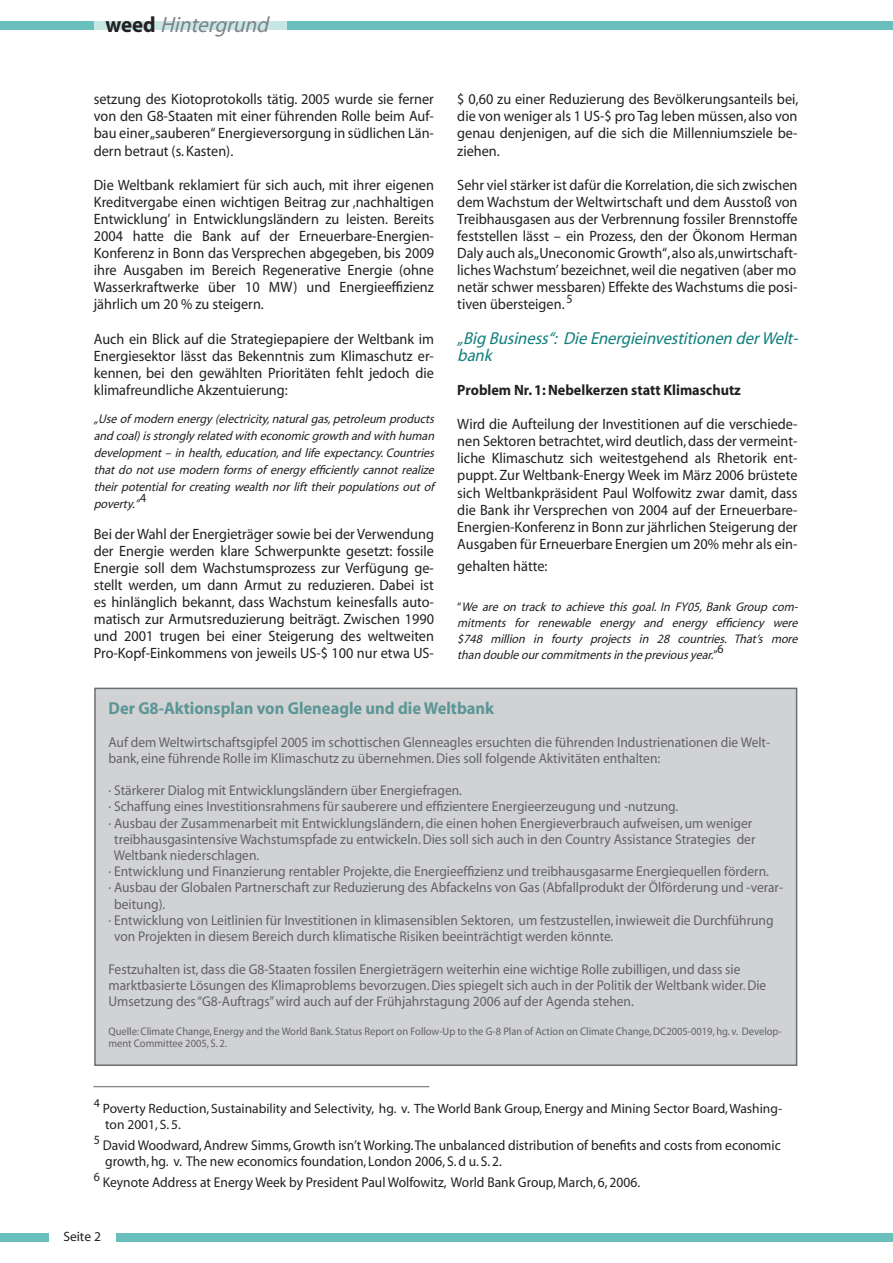
<style>
.page{position:relative;width:893px;height:1263px;background:#fff}
.page>*{position:absolute;margin:0;border:0;box-sizing:border-box;transform-origin:0 0}
.t1{font:italic 22.05px "Myriad";color:#808285;scale:.95 1}
.t2{font:italic 17.4px/17.1px "Myriad";color:#0e7e7c;scale:.95 1}
.t3{font:700 17.4px "Myriad";color:#5c9696;scale:.95 1}
.t4{font:15px/17.1px "Myriad";color:#231f20;text-align:justify;scale:.95 1}
.t5{font:700 15px "Myriad";color:#231f20;scale:.95 1}
.t6{font:14.1px/16.2px "Myriad";color:#636366;scale:.95 1}
.t7{font:14.1px/16.2px "Myriad";color:#231f20;scale:.95 1}
.t8{font:13.5px/16.2px "Myriad";color:#231f20}
.t9{font:italic 12.6px/17.1px "Myriad";letter-spacing:-.01em;color:#231f20;text-align:justify;scale:.95 1}
.t10{font:12.6px "Myriad";color:#231f20;scale:.95 1}
.t11{font:11.1px/12.6px "Myriad";color:#636366;scale:.95 1}
.s1{font-weight:700;font-style:normal;color:#231f20}
.s2{font-style:normal}
</style>
<div class="page">
<div style="left:0;top:1233px;width:893px;height:9px;background:#69bfbb"></div>
<div style="left:49px;top:1221px;width:67px;height:33px;background:#fff"></div>
<div style="left:95px;top:688px;width:702px;height:377px;background:#d1d2d4"></div>
<div style="left:94px;top:688px;width:703px;height:378px;border:2px solid #6c6d70"></div>
<hr style="left:93px;top:1086px;width:336px;height:1px;background:#231f20">
<div style="left:0;top:22px;width:893px;height:8px;background:#69bfbb"></div>
<div style="left:94px;top:21px;width:192px;height:9px;background:#c7e7e5"></div>
<h1 class="t1" style="left:105px;top:14px;width:179px"><span class="s1">w e e d</span> Hintergrund</h1>
<p class="t4" style="left:94px;top:91px;width:360px">setzung des Kiotoprotokolls tätig. 2005 wurde sie ferner von den G8-Staaten mit einer führenden Rolle beim Auf&shy;bau einer „sauberen“ Energieversorgung in südlichen Län&shy;dern betraut (s. Kasten).</p>
<p class="t4" style="left:94px;top:177px;width:360px">Die Weltbank reklamiert für sich auch, mit ihrer eigenen Kreditvergabe einen wichtigen Beitrag zur ‚nachhaltigen Entwicklung’ in Entwicklungsländern zu leisten. Bereits 2004 hatte die Bank auf der Erneuerbare-Energien-Konferenz in Bonn das Versprechen abgegeben, bis 2009 ihre Ausgaben im Bereich Regenerative Energie (ohne Wasserkraftwerke über 10 MW) und Energieeffizienz jährlich um 20 % zu steigern.</p>
<p class="t4" style="left:94px;top:331px;width:360px">Auch ein Blick auf die Strategiepapiere der Weltbank im Energiesektor lässt das Bekenntnis zum Klimaschutz er&shy;kennen, bei den gewählten Prioritäten fehlt jedoch die klimafreundliche Akzentuierung:</p>
<p class="t9" style="left:94px;top:410px;width:363px;text-align:left">„Use of modern energy(electricity,naturalgas,petroleum products and coal)isstronglyrelated with economicgrowth and with human development– in health,education,and life expectancy.Countries that do not use modern forms of energy efficiently cannot realize their potential for creating wealth nor lift their populations out of poverty.”</p>
<p class="t10" style="left:140px;top:492px;width:8px">4</p>
<p class="t4" style="left:94px;top:526px;width:360px">Bei der Wahl der Energieträger sowie bei der Verwendung der Energie werden klare Schwerpunkte gesetzt: fossile Energie soll dem Wachstumsprozess zur Verfügung ge&shy;stellt werden, um dann Armut zu reduzieren. Dabei ist es hinlänglich bekannt, dass Wachstum keinesfalls auto&shy;matisch zur Armutsreduzierung beiträgt. Zwischen 1990 und 2001 trugen bei einer Steigerung des weltweiten Pro-Kopf-Einkommens von jeweils US-$ 100 nur etwa US-</p>
<p class="t4" style="left:457px;top:91px;width:361px">$ 0,60 zu einer Reduzierung des Bevölkerungsanteils bei, die von weniger als 1 US-$ pro Tag leben müssen, also von genau denjenigen, auf die sich die Millenniumsziele be&shy;ziehen.</p>
<p class="t4" style="left:457px;top:177px;width:360px">Sehr viel stärker ist dafür die Korrelation, die sich zwischen dem Wachstum der Weltwirtschaft und dem Ausstoß von Treibhausgasen aus der Verbrennung fossiler Brennstoffe feststellen lässt – ein Prozess, den der Ökonom Herman Daly auch als „Uneconomic Growth“, also als ‚unwirtschaft&shy;liches Wachstum’ bezeichnet, weil die negativen (aber mo netär schwer messbaren) Effekte des Wachstums die posi&shy;tiven übersteigen. <sup>5</sup></p>
<p class="t2" style="left:457px;top:330px;width:364px">„Big Business“: Die Energieinvestitionen derWelt&shy;bank</p>
<p class="t5" style="left:457px;top:382px;width:300px">Problem Nr. 1: Nebelkerzen statt Klimaschutz</p>
<p class="t4" style="left:457px;top:416px;width:360px">Wird die Aufteilung der Investitionen auf die verschiede&shy;nen Sektoren betrachtet, wird deutlich, dass der vermeint&shy;liche Klimaschutz sich weitestgehend als Rhetorik ent&shy;puppt. Zur Weltbank-Energy Week im März 2006 brüstete sich Weltbankpräsident Paul Wolfowitz zwar damit, dass die Bank ihr Versprechen von 2004 auf der Erneuerbare-Energien-Konferenz in Bonn zur jährlichen Steigerung der Ausgaben für Erneuerbare Energien um 20% mehr als ein-</p>
<p class="t4" style="left:457px;top:558px;width:96px">gehalten hätte:</p>
<p class="t9" style="left:457px;top:599px;width:363px;line-height:16px"><span class="s2">“</span> We are on track to achieve this goal. In FY05, Bank Group com&shy;mitments for renewable energy and energy efficiency were $748 million in fourty projects in 28 countries. That’s more than double ourcommitmentsin the previousyear.<span class="s2">”</span></p>
<p class="t10" style="left:718px;top:643px;width:8px">6</p>
<p class="t3" style="left:108px;top:699px;width:408px">Der G8-Aktionsplan von Gleneagle und die Weltbank</p>
<p class="t6" style="left:108px;top:734px;width:698px">Auf dem Weltwirtschaftsgipfel 2005 im schottischen Glenneagles ersuchten die führenden Industrienationen die Welt&shy;bank, eine führende Rolle im Klimaschutz zu übernehmen. Dies soll folgende Aktivitäten enthalten:</p>
<p class="t6" style="left:108px;top:783px;width:374px">· Stärkerer Dialog mit Entwicklungsländern über Energiefragen.</p>
<p class="t6" style="left:108px;top:799px;width:601px">· Schaffung eines Investitionsrahmens für sauberere und effizientere Energieerzeugung und -nutzung.</p>
<p class="t6" style="left:108px;top:815px;width:679px">· Ausbau der Zusammenarbeit mit Entwicklungsländern, die einen hohen Energieverbrauch aufweisen, um weniger</p>
<p class="t6" style="left:114px;top:832px;width:676px">treibhausgasintensive Wachstumspfade zu entwickeln. Dies soll sich auch in den Country Assistance Strategies der</p>
<p class="t6" style="left:114px;top:848px;width:155px">Weltbank niederschlagen.</p>
<p class="t6" style="left:108px;top:864px;width:697px">· Entwicklung und Finanzierung rentabler Projekte, die Energieeffizienz und treibhausgasarme Energiequellen fördern.</p>
<p class="t6" style="left:108px;top:880px;width:712px">· Ausbau der Globalen Partnerschaft zur Reduzierung des Abfackelns von Gas (Abfallprodukt der Ölförderung und -verar-</p>
<p class="t6" style="left:114px;top:896px;width:55px">beitung).</p>
<p class="t6" style="left:108px;top:913px;width:702px">· Entwicklung von Leitlinien für Investitionen in klimasensiblen Sektoren, um festzustellen, inwieweit die Durchführung</p>
<p class="t6" style="left:114px;top:929px;width:527px">von Projekten in diesem Bereich durch klimatische Risiken beeinträchtigt werden könnte.</p>
<p class="t6" style="left:108px;top:961px;width:694px">Festzuhalten ist, dass die G8-Staaten fossilen Energieträgern weiterhin eine wichtige Rolle zubilligen, und dass sie marktbasierte Lösungen des Klimaproblems bevorzugen. Dies spiegelt sich auch in der Politik der Weltbank wider. Die<br>Umsetzung des “G8-Auftrags” wird auch auf der Frühjahrstagung 2006 auf der Agenda stehen.</p>
<p class="t11" style="left:108px;top:1025px;width:710px">Quelle: Climate Change, Energy and the World Bank. Status Report on Follow-Up to the G-8 Plan of Action on Climate Change, DC2005-0019, hg. v. Develop&shy;ment Committee 2005, S. 2.</p>
<p class="t8" style="left:105px;top:1101px;width:678px;text-indent:-11px"><sup>4</sup> Poverty Reduction, Sustainability and Selectivity, hg. v. The World Bank Group, Energy and Mining Sector Board, Washing&shy;ton 2001, S. 5.</p>
<p class="t7" style="left:105px;top:1138px;width:713px;text-indent:-11px"><sup>5</sup> David Woodward, Andrew Simms, Growth isn’t Working. The unbalanced distribution of benefits and costs from economic growth, hg. v. The new economics foundation, London 2006, S. d u. S. 2.</p>
<p class="t7" style="left:94px;top:1174px;width:577px"><sup>6</sup> Keynote Address at Energy Week by President Paul Wolfowitz, World Bank Group, March, 6, 2006.</p>
<p class="t8" style="left:63px;top:1229px;width:39px">Seite 2</p>
</div>
